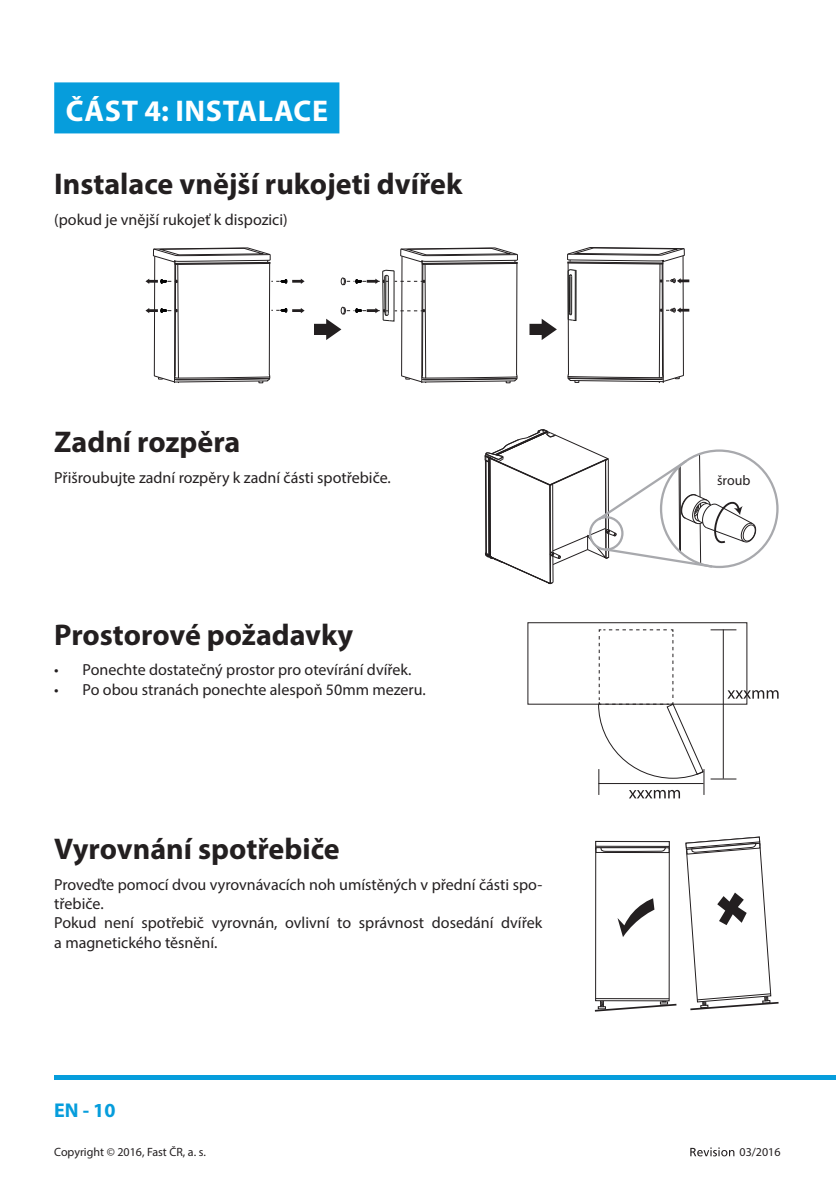
<style>
.page{position:relative;width:836px;height:1183px;background:#fff}
.page>*{position:absolute;margin:0;border:0;box-sizing:border-box;transform-origin:0 0}
.t1{font:700 30px "Myriad Pro";color:#231f20}
.t2{font:700 30px "Myriad Pro";letter-spacing:.02em;color:#fff}
.t3{font:700 20px "Myriad Pro";color:#069ddc}
.t4{font:16px/19.2px "Myriad Pro";color:#231f20}
.t5{font:14px "Myriad Pro";color:#231f20}
.t6{font:12px "Myriad Pro";color:#231f20}
</style>
<div class="page">
<hr style="left:54px;top:1075px;width:781px;height:4px;background:#069ddc">
<svg style="left:690px;top:1147px;width:44px;height:9px"></svg>
<div style="left:54px;top:82px;width:285px;height:51px;background:#069ddc"></div>
<svg style="left:145px;top:248px;width:159px;height:136px"></svg>
<svg style="left:314px;top:247px;width:442px;height:337px"></svg>
<div style="left:527px;top:622px;width:220px;height:82px;border:1px solid #231f20"></div>
<svg style="left:710px;top:778px;width:26px;height:1px"></svg>
<svg style="left:710px;top:629px;width:26px;height:1px"></svg>
<hr style="left:722px;top:629px;width:1px;height:149px;background:#231f20">
<svg style="left:597px;top:629px;width:107px;height:169px"></svg>
<svg style="left:727px;top:690px;width:51px;height:8px"></svg>
<svg style="left:685px;top:836px;width:94px;height:174px"></svg>
<svg style="left:594px;top:841px;width:83px;height:170px"></svg>
<h1 class="t2" style="left:66px;top:99px;width:263px">ČÁST 4: INSTALACE</h1>
<h1 class="t1" style="left:54px;top:173px;width:409px">Instalace vnější rukojeti dvířek</h1>
<p class="t4" style="left:54px;top:211px;width:235px">(pokud je vnější rukojeť k dispozici)</p>
<h1 class="t1" style="left:54px;top:430px;width:188px">Zadní rozpěra</h1>
<p class="t4" style="left:54px;top:468px;width:338px">Přišroubujte zadní rozpěry k zadní části spotřebiče.</p>
<p class="t5" style="left:716px;top:474px;width:35px">šroub</p>
<h1 class="t1" style="left:54px;top:623px;width:300px">Prostorové požadavky</h1>
<p class="t4" style="left:54px;top:661px;width:359px">• Ponechte dostatečný prostor pro otevírání dvířek.</p>
<p class="t4" style="left:54px;top:680px;width:373px">• Po obou stranách ponechte alespoň 50mm mezeru.</p>
<h1 class="t1" style="left:54px;top:837px;width:287px">Vyrovnání spotřebiče</h1>
<p class="t4" style="left:54px;top:876px;width:489px">Proveďte pomocí dvou vyrovnávacích noh umístěných v přední části spo&shy;třebiče.<br>Pokud není spotřebič vyrovnán, ovlivní to správnost dosedání dvířek a magnetického těsnění.</p>
<p class="t3" style="left:54px;top:1102px;width:63px">EN - 10</p>
<p class="t6" style="left:54px;top:1147px;width:153px">Copyright © 2016, Fast ČR, a. s.</p>
<p class="t6" style="left:739px;top:1147px;width:43px">03/2016</p>
</div>
